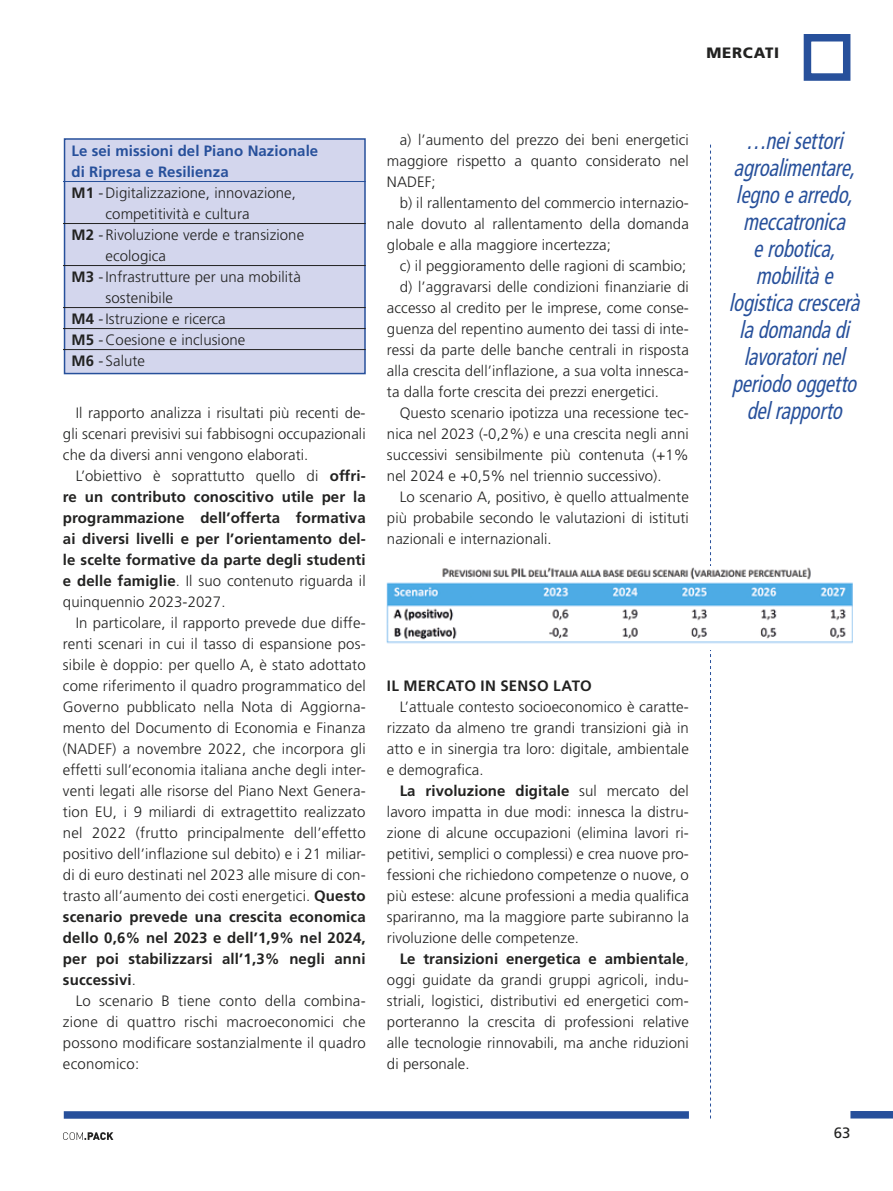
<style>
.page{position:relative;width:893px;height:1191px;background:#fff}
.page>*{position:absolute;margin:0;border:0;box-sizing:border-box;transform-origin:0 0}
.t1{font:italic condensed 24px/27px "Frutiger LT Std";color:#27509b;text-align:center;scale:.85 1}
.t2{font:300 15px/21px "Frutiger LT Std";letter-spacing:.005em;color:#222221;text-align:justify}
.t3{font:700 15px/21px "Frutiger LT Std";letter-spacing:.005em;color:#222221;text-align:justify}
.t4{font:700 15px "Frutiger LT Std";letter-spacing:.005em;color:#27509b}
.t5{font:900 15px "Frutiger LT Std";letter-spacing:.05em;color:#222221}
.t6{font:15px "Frutiger LT Std";color:#222221}
.s1{font-weight:700}
.s2{font-weight:300}
</style>
<div class="page">
<svg style="left:710px;top:145px;width:1px;height:973px"></svg>
<div style="left:804px;top:34px;width:46px;height:47px;background:#fff;border:8px solid #27509b"></div>
<div style="left:64px;top:1111px;width:625px;height:7px;background:#27509b"></div>
<div style="left:850px;top:1111px;width:43px;height:7px;background:#27509b"></div>
<svg style="left:63px;top:1132px;width:50px;height:8px"></svg>
<div style="left:64px;top:138px;width:302px;height:236px;background:#d3d6ed;border:2px solid #27509b"></div>
<hr style="left:63px;top:181px;width:303px;height:1px;background:#27509b">
<hr style="left:63px;top:223px;width:303px;height:1px;background:#222221">
<hr style="left:63px;top:265px;width:303px;height:1px;background:#222221">
<hr style="left:63px;top:307px;width:303px;height:1px;background:#222221">
<hr style="left:63px;top:328px;width:303px;height:1px;background:#222221">
<hr style="left:63px;top:349px;width:303px;height:1px;background:#222221">
<img style="left:387px;top:567px;width:466px;height:82px">
<p class="t5" style="left:706px;top:44px;width:74px">MERCATI</p>
<p class="t4" style="left:71px;top:142px;width:248px">Le sei missioni del Piano Nazionale</p>
<p class="t4" style="left:71px;top:163px;width:159px">di Ripresa e Resilienza</p>
<p class="t2" style="left:71px;top:182px;width:226px"><span class="s1">M1</span> -Digitalizzazione, innovazione,</p>
<p class="t2" style="left:106px;top:203px;width:146px">competitività e cultura</p>
<p class="t2" style="left:71px;top:224px;width:234px"><span class="s1">M2</span> - Rivoluzione verde e transizione</p>
<p class="t2" style="left:106px;top:245px;width:62px">ecologica</p>
<p class="t2" style="left:71px;top:266px;width:231px"><span class="s1">M3</span> -Infrastrutture per una mobilità</p>
<p class="t2" style="left:106px;top:287px;width:69px">sostenibile</p>
<p class="t2" style="left:71px;top:308px;width:156px"><span class="s1">M4</span> -Istruzione e ricerca</p>
<p class="t2" style="left:71px;top:329px;width:175px"><span class="s1">M5</span> -Coesione e inclusione</p>
<p class="t2" style="left:71px;top:350px;width:75px"><span class="s1">M6</span> - Salute</p>
<p class="t2" style="left:63px;top:402px;width:304px;text-indent:13px">Il rapporto analizza i risultati più recenti de&shy;gli scenari previsivi sui fabbisogni occupazionali che da diversi anni vengono elaborati.</p>
<p class="t3" style="left:63px;top:465px;width:304px;text-indent:13px"><span class="s2">L’obiettivo è soprattutto quello di</span> offri&shy;re un contributo conoscitivo utile per la programmazione dell’offerta formativa ai diversi livelli e per l’orientamento del&shy;le scelte formative da parte degli studenti e delle famiglie<span class="s2">. Il suo contenuto riguarda il quinquennio 2023-2027.</span></p>
<p class="t2" style="left:63px;top:612px;width:304px;text-indent:13px">In particolare, il rapporto prevede due diffe&shy;renti scenari in cui il tasso di espansione pos&shy;sibile è doppio: per quello A, è stato adottato come riferimento il quadro programmatico del Governo pubblicato nella Nota di Aggiorna&shy;mento del Documento di Economia e Finanza (NADEF) a novembre 2022, che incorpora gli effetti sull’economia italiana anche degli inter&shy;venti legati alle risorse del Piano Next Genera&shy;tion EU, i 9 miliardi di extragettito realizzato nel 2022 (frutto principalmente dell’effetto positivo dell’inflazione sul debito) e i 21 miliar&shy;di di euro destinati nel 2023 alle misure di con&shy;trasto all’aumento dei costi energetici. <span class="s1">Questo scenario prevede una crescita economica dello 0,6% nel 2023 e dell’1,9% nel 2024, per poi stabilizzarsi all’1,3% negli anni successivi</span>.</p>
<p class="t2" style="left:63px;top:990px;width:304px;text-indent:13px">Lo scenario B tiene conto della combina&shy;zione di quattro rischi macroeconomici che possono modificare sostanzialmente il quadro economico:</p>
<p class="t2" style="left:387px;top:129px;width:303px;text-indent:13px">a) l’aumento del prezzo dei beni energetici maggiore rispetto a quanto considerato nel NADEF;</p>
<p class="t2" style="left:387px;top:192px;width:303px;text-indent:13px">b) il rallentamento del commercio internazio&shy;nale dovuto al rallentamento della domanda globale e alla maggiore incertezza;</p>
<p class="t2" style="left:400px;top:255px;width:288px">c) il peggioramento delle ragioni di scambio;</p>
<p class="t2" style="left:400px;top:276px;width:291px">d) l’aggravarsi delle condizioni finanziarie di</p>
<p class="t2" style="left:387px;top:297px;width:303px">accesso al credito per le imprese, come conse-</p>
<p class="t2" style="left:387px;top:318px;width:303px">guenza del repentino aumento dei tassi di inte-</p>
<p class="t2" style="left:387px;top:339px;width:303px">ressi da parte delle banche centrali in risposta</p>
<p class="t2" style="left:387px;top:360px;width:303px">alla crescita dell’inflazione, a sua volta innesca-</p>
<p class="t2" style="left:387px;top:381px;width:273px">ta dalla forte crescita dei prezzi energetici.</p>
<p class="t2" style="left:400px;top:402px;width:291px">Questo scenario ipotizza una recessione tec-</p>
<p class="t2" style="left:387px;top:423px;width:303px">nica nel 2023 (-0,2%) e una crescita negli anni</p>
<p class="t2" style="left:387px;top:444px;width:303px">successivi sensibilmente più contenuta (+1%</p>
<p class="t2" style="left:387px;top:465px;width:276px">nel 2024 e +0,5% nel triennio successivo).</p>
<p class="t2" style="left:400px;top:486px;width:291px">Lo scenario A, positivo, è quello attualmente</p>
<p class="t2" style="left:387px;top:507px;width:303px">più probabile secondo le valutazioni di istituti</p>
<p class="t2" style="left:387px;top:528px;width:166px">nazionali e internazionali.</p>
<p class="t3" style="left:387px;top:675px;width:206px">IL MERCATO IN SENSO LATO</p>
<p class="t2" style="left:387px;top:696px;width:303px;text-indent:13px">L’attuale contesto socioeconomico è caratte&shy;rizzato da almeno tre grandi transizioni già in atto e in sinergia tra loro: digitale, ambientale e demografica.</p>
<p class="t2" style="left:387px;top:780px;width:303px;text-indent:13px"><span class="s1">La rivoluzione digitale</span> sul mercato del lavoro impatta in due modi: innesca la distru&shy;zione di alcune occupazioni (elimina lavori ri&shy;petitivi, semplici o complessi) e crea nuove pro&shy;fessioni che richiedono competenze o nuove, o più estese: alcune professioni a media qualifica spariranno, ma la maggiore parte subiranno la rivoluzione delle competenze.</p>
<p class="t2" style="left:387px;top:948px;width:303px;text-indent:13px"><span class="s1">Le transizioni energetica e ambientale</span>, oggi guidate da grandi gruppi agricoli, indu&shy;striali, logistici, distributivi ed energetici com&shy;porteranno la crescita di professioni relative alle tecnologie rinnovabili, ma anche riduzioni di personale.</p>
<h1 class="t1" style="left:729px;top:127px;width:162px">…neisettori agroalimentare, legnoearredo, meccatronica erobotica, mobilitàe logisticacrescerà ladomandadi lavoratorinel periodooggetto delrapporto</h1>
<p class="t6" style="left:834px;top:1124px;width:18px">63</p>
</div>
